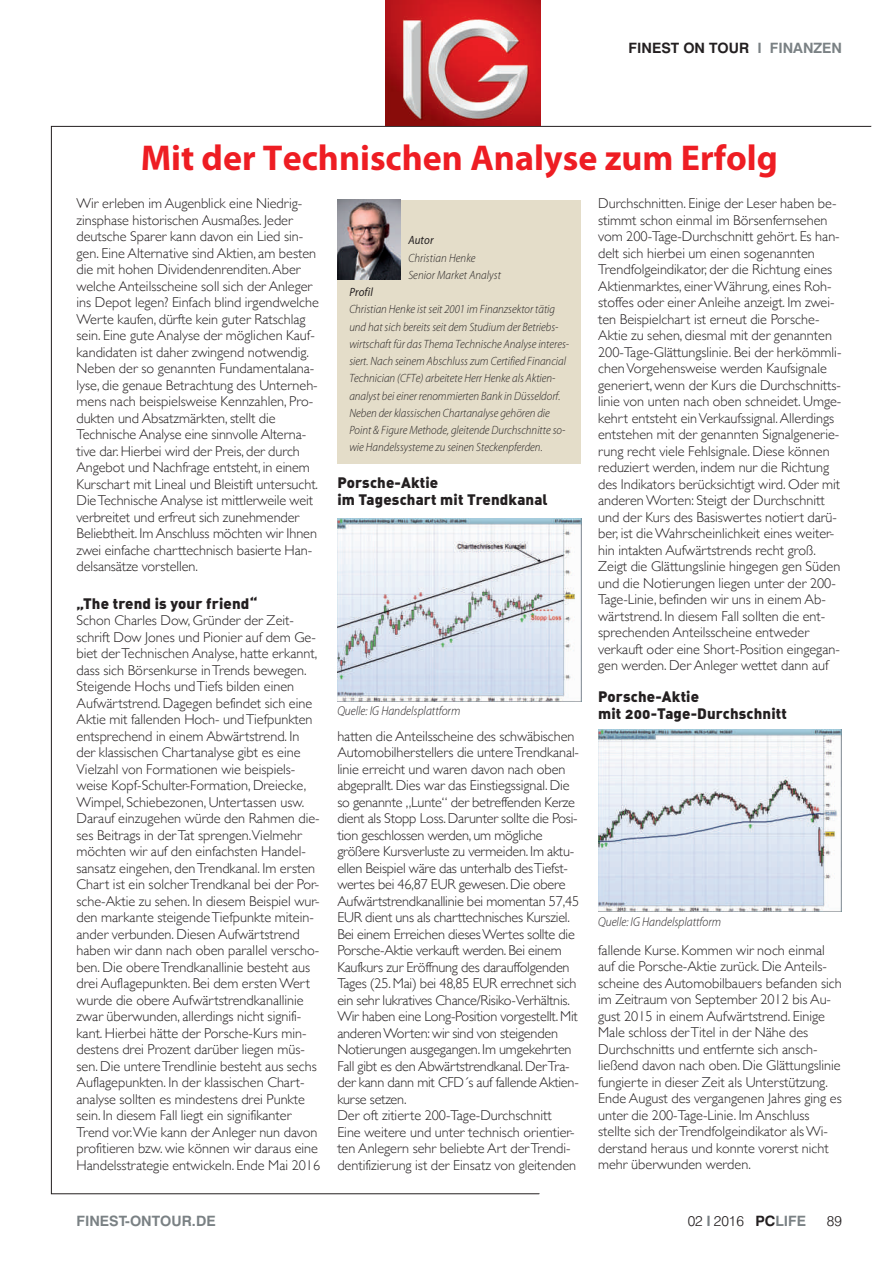
<style>
.page{position:relative;width:893px;height:1263px;background:#fff}
.page>*{position:absolute;margin:0;border:0;box-sizing:border-box;transform-origin:0 0}
.t1{font:700 36px "Myriad Pro";color:#ee1d23}
.t2{font:15px/17.2px "DIN Black Alternate";letter-spacing:.01em;color:#231f20}
.t3{font:300 14.25px/16.5px "Gill Sans";color:#231f20}
.t4{font:700 14.25px "Swiss 721 BT";color:#231f20}
.t5{font:700 14.25px "Swiss 721 BT";color:#7a8184}
.t6{font:300 14.25px "Swiss 721 BT";color:#231f20}
.t7{font:italic 300 12.75px "Myriad Pro";color:#231f20;scale:.92 1}
.t8{font:italic 300 12px/17.2px "Myriad Pro";color:#231f20;scale:.92 1}
.t9{font:italic 12px "Myriad Pro";letter-spacing:.01em;color:#231f20;scale:.92 1}
.s1{color:#7a8184}
.s2{font-weight:700;color:#7a8184}
.s3{font-weight:700}
</style>
<div class="page">
<img style="left:385px;top:0;width:155px;height:126px">
<div style="left:337px;top:200px;width:244px;height:263px;background:#e4ddc9"></div>
<img style="left:337px;top:200px;width:64px;height:79px">
<img style="left:598px;top:729px;width:244px;height:183px">
<img style="left:337px;top:518px;width:244px;height:183px">
<p class="t4" style="left:629px;top:39px;width:215px">FINEST ON TOUR <span class="s1">I FINANZEN</span></p>
<h1 class="t1" style="left:141px;top:138px;width:638px">Mit der Technischen Analyse zum Erfolg</h1>
<p class="t3" style="left:77px;top:195px;width:244px">Wir erleben im Augenblick eine Niedrig&shy;zinsphase historischen Ausmaßes. Jeder deutsche Sparer kann davon ein Lied sin&shy;gen. Eine Alternative sind Aktien, am besten die mit hohen Dividendenrenditen.Aber welche Anteilsscheine soll sich der Anleger ins Depot legen? Einfach blind irgendwelche Werte kaufen, dürfte kein guter Ratschlag sein. Eine gute Analyse der möglichen Kauf&shy;kandidaten ist daher zwingend notwendig.<br>Neben der so genannten Fundamentalana&shy;lyse, die genaue Betrachtung des Unterneh&shy;mens nach beispielsweise Kennzahlen, Pro&shy;dukten und Absatzmärkten, stellt die Technische Analyse eine sinnvolle Alterna&shy;tive dar. Hierbei wird der Preis, der durch Angebot und Nachfrage entsteht, in einem Kurschart mit Lineal und Bleistift untersucht.<br>DieTechnische Analyse ist mittlerweile weit verbreitet und erfreut sich zunehmender Beliebtheit. Im Anschluss möchten wir Ihnen zwei einfache charttechnisch basierte Han&shy;delsansätze vorstellen.</p>
<p class="t2" style="left:77px;top:594px;width:182px">„The trend is your friend“</p>
<p class="t3" style="left:77px;top:612px;width:245px">Schon Charles Dow, Gründer der Zeit&shy;schrift Dow Jones und Pionier auf dem Ge&shy;biet derTechnischen Analyse, hatte erkannt, dass sich Börsenkurse inTrends bewegen.<br>Steigende Hochs undTiefs bilden einen Aufwärtstrend. Dagegen befindet sich eine Aktie mit fallenden Hoch- undTiefpunkten entsprechend in einem Abwärtstrend. In der klassischen Chartanalyse gibt es eine Vielzahl von Formationen wie beispiels&shy;weise Kopf-Schulter-Formation, Dreiecke, Wimpel, Schiebezonen, Untertassen usw.<br>Darauf einzugehen würde den Rahmen die&shy;ses Beitrags in derTat sprengen.Vielmehr möchten wir auf den einfachsten Handel&shy;sansatz eingehen, denTrendkanal. Im ersten Chart ist ein solcherTrendkanal bei der Por&shy;sche-Aktie zu sehen. In diesem Beispiel wur&shy;den markante steigendeTiefpunkte mitein&shy;ander verbunden. Diesen Aufwärtstrend haben wir dann nach oben parallel verscho&shy;ben. Die obereTrendkanallinie besteht aus drei Auflagepunkten. Bei dem erstenWert wurde die obere Aufwärtstrendkanallinie zwar überwunden, allerdings nicht signifi&shy;kant. Hierbei hätte der Porsche-Kurs min&shy;destens drei Prozent darüber liegen müs&shy;sen. Die untereTrendlinie besteht aus sechs Auflagepunkten. In der klassischen Chart&shy;analyse sollten es mindestens drei Punkte sein. In diesem Fall liegt ein signifikanter Trend vor.Wie kann der Anleger nun davon profitieren bzw. wie können wir daraus eine Handelsstrategie entwickeln. Ende Mai 2016</p>
<p class="t5" style="left:77px;top:1213px;width:141px">FINEST-ONTOUR.DE</p>
<p class="t9" style="left:408px;top:233px;width:29px">Autor</p>
<p class="t8" style="left:408px;top:249px;width:102px">Christian Henke<br>Senior Market Analyst</p>
<p class="t9" style="left:349px;top:285px;width:27px">Profil</p>
<p class="t8" style="left:349px;top:301px;width:240px">Christian Henke ist seit 2001 im Finanzsektor tätig und hat sich bereits seit dem Studium der Betriebs&shy;wirtschaft für das Thema Technische Analyse interes&shy;siert. Nach seinem Abschluss zum Certified Financial Technician (CFTe) arbeitete Herr Henke als Aktien&shy;analyst bei einer renommierten Bank in Düsseldorf.<br>Neben der klassischen Chartanalyse gehören die Point &amp; Figure Methode, gleitende Durchschnitte so&shy;wie Handelssysteme zu seinen Steckenpferden.</p>
<p class="t2" style="left:337px;top:473px;width:212px">Porsche-Aktie<br>im Tageschart mit Trendkanal</p>
<p class="t7" style="left:337px;top:704px;width:135px">Quelle: IG Handelsplattform</p>
<p class="t3" style="left:337px;top:728px;width:243px">hatten die Anteilsscheine des schwäbischen Automobilherstellers die untereTrendkanal&shy;linie erreicht und waren davon nach oben abgeprallt. Dies war das Einstiegssignal. Die so genannte „Lunte“ der betreffenden Kerze dient als Stopp Loss.Darunter sollte die Posi&shy;tion geschlossen werden, um mögliche größere Kursverluste zu vermeiden. Im aktu&shy;ellen Beispiel wäre das unterhalb desTiefst&shy;wertes bei 46,87 EUR gewesen.Die obere Aufwärtstrendkanallinie bei momentan 57,45<br>EUR dient uns als charttechnisches Kursziel.<br>Bei einem Erreichen diesesWertes sollte die Porsche-Aktie verkauft werden. Bei einem Kaufkurs zur Eröffnung des darauffolgenden Tages (25.Mai) bei 48,85 EUR errechnet sich ein sehr lukratives Chance/Risiko-Verhältnis.<br>Wir haben eine Long-Position vorgestellt.Mit anderenWorten:wir sind von steigenden Notierungen ausgegangen. Im umgekehrten Fall gibt es den Abwärtstrendkanal.DerTra&shy;der kann dann mit CFD´s auf fallende Aktien&shy;kurse setzen.<br>Der oft zitierte 200-Tage-Durchschnitt<br>Eine weitere und unter technisch orientier&shy;ten Anlegern sehr beliebte Art derTrendi&shy;dentifizierung ist der Einsatz von gleitenden</p>
<p class="t3" style="left:598px;top:195px;width:245px">Durchschnitten. Einige der Leser haben be&shy;stimmt schon einmal im Börsenfernsehen vom 200-Tage-Durchschnitt gehört. Es han&shy;delt sich hierbei um einen sogenannten Trendfolgeindikator, der die Richtung eines Aktienmarktes, einerWährung, eines Roh&shy;stoffes oder einer Anleihe anzeigt. Im zwei&shy;ten Beispielchart ist erneut die Porsche-Aktie zu sehen, diesmal mit der genannten 200-Tage-Glättungslinie. Bei der herkömmli&shy;chenVorgehensweise werden Kaufsignale generiert, wenn der Kurs die Durchschnitts&shy;linie von unten nach oben schneidet. Umge&shy;kehrt entsteht einVerkaufssignal.Allerdings entstehen mit der genannten Signalgenerie&shy;rung recht viele Fehlsignale. Diese können reduziert werden, indem nur die Richtung des Indikators berücksichtigt wird. Oder mit anderenWorten: Steigt der Durchschnitt und der Kurs des Basiswertes notiert darü&shy;ber, ist dieWahrscheinlichkeit eines weiter&shy;hin intakten Aufwärtstrends recht groß.<br>Zeigt die Glättungslinie hingegen gen Süden und die Notierungen liegen unter der 200- Tage-Linie, befinden wir uns in einem Ab&shy;wärtstrend. In diesem Fall sollten die ent&shy;sprechenden Anteilsscheine entweder verkauft oder eine Short-Position eingegan&shy;gen werden. Der Anleger wettet dann auf</p>
<p class="t2" style="left:598px;top:687px;width:190px">Porsche-Aktie<br>mit 200-Tage-Durchschnitt</p>
<p class="t7" style="left:598px;top:915px;width:135px">Quelle: IG Handelsplattform</p>
<p class="t3" style="left:598px;top:942px;width:245px">fallende Kurse. Kommen wir noch einmal auf die Porsche-Aktie zurück. Die Anteils&shy;scheine des Automobilbauers befanden sich im Zeitraum von September 2012 bis Au&shy;gust 2015 in einem Aufwärtstrend. Einige Male schloss derTitel in der Nähe des Durchschnitts und entfernte sich ansch&shy;ließend davon nach oben. Die Glättungslinie fungierte in dieser Zeit als Unterstützung.<br>Ende August des vergangenen Jahres ging es unter die 200-Tage-Linie. Im Anschluss stellte sich derTrendfolgeindikator alsWi&shy;derstand heraus und konnte vorerst nicht mehr überwunden werden.</p>
<p class="t6" style="left:688px;top:1213px;width:120px">02 <span class="s2">I</span> 2016 <span class="s3">PC</span><span class="s2">LIFE</span></p>
<p class="t6" style="left:827px;top:1213px;width:17px">89</p>
</div>
